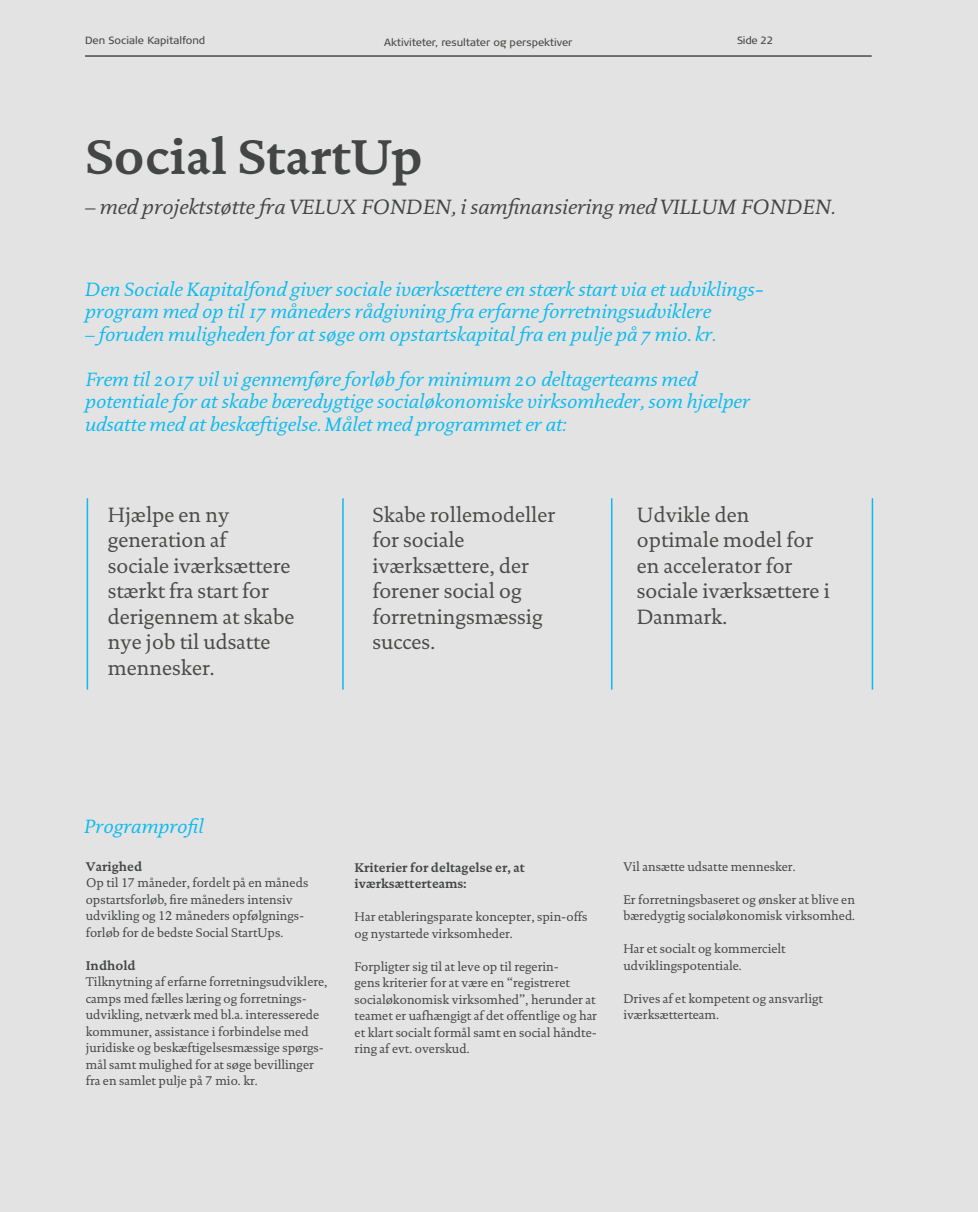
<style>
.page{position:relative;width:978px;height:1212px;background:#e3e3e3}
.page>*{position:absolute;margin:0;border:0;box-sizing:border-box;transform-origin:0 0}
.t1{font:49.5px "DTL Documenta SP Bold";color:#444545}
.t2{font:21px/25.5px "DTL Documenta SP Regular";color:#4a4a49}
.t3{font:italic 21px "DTL Documenta SP Regular";color:#444545}
.t4{font:italic 19.5px/22.5px "DTL Documenta SP Regular";color:#0bbbef}
.t5{font:12.75px/16.5px "DTL Documenta";color:#444545}
.t6{font:12.75px/16.5px "DTL Documenta SP Bold";color:#444545}
.t7{font:10.5px "TRYG";letter-spacing:-.005em;color:#4a4a49}
.t8{font:10.5px "TRYG Column";letter-spacing:-.02em;color:#4a4a49}
</style>
<div class="page">
<hr style="left:87px;top:498px;width:1px;height:192px;background:#0bbbef">
<hr style="left:342px;top:498px;width:2px;height:192px;background:#0bbbef">
<hr style="left:611px;top:498px;width:1px;height:192px;background:#0bbbef">
<hr style="left:872px;top:498px;width:1px;height:192px;background:#0bbbef">
<hr style="left:85px;top:55px;width:787px;height:2px;background:#4a4a49">
<p class="t7" style="left:85px;top:34px;width:122px">Den Sociale Kapitalfond</p>
<p class="t7" style="left:384px;top:37px;width:190px">Aktiviteter, resultater og perspektiver</p>
<p class="t8" style="left:737px;top:34px;width:38px">Side 22</p>
<h1 class="t1" style="left:85px;top:127px;width:339px">Social StartUp</h1>
<h2 class="t3" style="left:85px;top:194px;width:751px">– med projektstøtte fra VELUX FONDEN, i samfinansiering med VILLUM FONDEN.</h2>
<h3 class="t4" style="left:85px;top:277px;width:678px">Den Sociale Kapitalfond giver sociale iværksættere en stærk start via et udviklings&shy;program med op til 17 måneders rådgivning fra erfarne forretningsudviklere</h3>
<h3 class="t4" style="left:85px;top:322px;width:632px">– foruden muligheden for at søge om opstartskapital fra en pulje på 7 mio. kr.</h3>
<h3 class="t4" style="left:85px;top:367px;width:666px">Frem til 2017 vil vi gennemføre forløb for minimum 20 deltagerteams med potentiale for at skabe bæredygtige socialøkonomiske virksomheder, som hjælper udsatte med at beskæftigelse. Målet med programmet er at:</h3>
<h2 class="t2" style="left:108px;top:502px;width:188px">Hjælpe en ny generation af<br>sociale iværksættere stærkt fra start for derigennem at skabe nye job til udsatte mennesker.</h2>
<h2 class="t2" style="left:372px;top:502px;width:184px">Skabe rollemodeller for sociale iværksættere, der forener social og forretningsmæssig succes.</h2>
<h2 class="t2" style="left:637px;top:502px;width:195px">Udvikle den optimale model for en accelerator for sociale iværksættere i<br>Danmark.</h2>
<h3 class="t4" style="left:84px;top:814px;width:121px">Programprofil</h3>
<p class="t6" style="left:86px;top:858px;width:58px">Varighed</p>
<p class="t5" style="left:86px;top:874px;width:224px">Op til 17 måneder, fordelt på en måneds opstartsforløb, fire måneders intensiv udvikling og 12 måneders opfølgnings&shy;forløb for de bedste Social StartUps.</p>
<p class="t6" style="left:86px;top:957px;width:51px">Indhold</p>
<p class="t5" style="left:86px;top:973px;width:243px">Tilknytning af erfarne forretningsudviklere, camps med fælles læring og forretnings&shy;udvikling, netværk med bl.a. interesserede kommuner, assistance i forbindelse med juridiske og beskæftigelsesmæssige spørgs&shy;mål samt mulighed for at søge bevillinger fra en samlet pulje på 7 mio. kr.</p>
<p class="t6" style="left:355px;top:859px;width:172px">Kriterier for deltagelse er, at iværksætterteams:</p>
<p class="t5" style="left:355px;top:909px;width:234px">Har etableringsparate koncepter, spin-offs og nystartede virksomheder.</p>
<p class="t5" style="left:355px;top:958px;width:244px">Forpligter sig til at leve op til regerin-<br>gens kriterier for at være en “registreret socialøkonomisk virksomhed”, herunder at teamet er uafhængigt af det offentlige og har et klart socialt formål samt en social håndte&shy;ring af evt. overskud.</p>
<p class="t5" style="left:623px;top:858px;width:174px">Vil ansætte udsatte mennesker.</p>
<p class="t5" style="left:623px;top:891px;width:233px">Er forretningsbaseret og ønsker at blive en bæredygtig socialøkonomisk virksomhed.</p>
<p class="t5" style="left:623px;top:940px;width:164px">Har et socialt og kommercielt udviklingspotentiale.</p>
<p class="t5" style="left:623px;top:990px;width:201px">Drives af et kompetent og ansvarligt iværksætterteam.</p>
</div>
